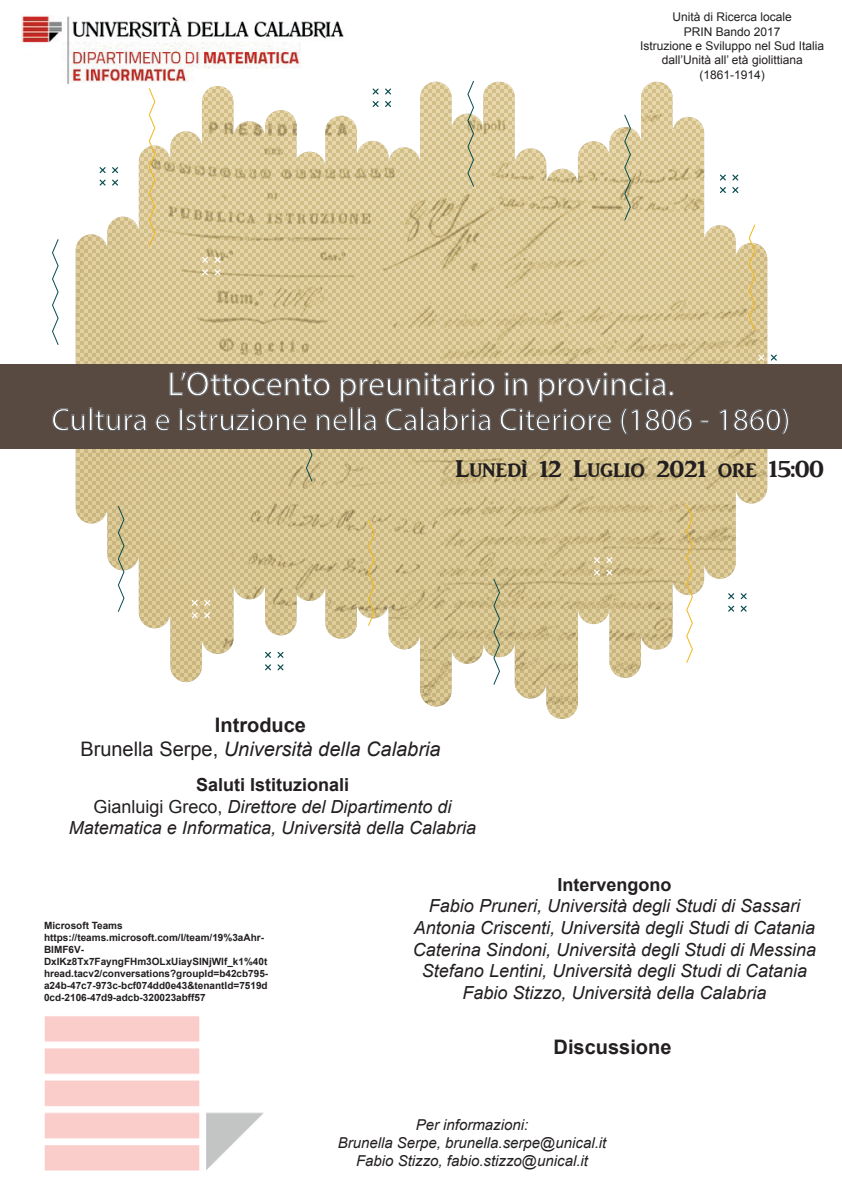
<style>
.page{position:relative;width:842px;height:1191px;background:#fff}
.page>*{position:absolute;margin:0;border:0;box-sizing:border-box;transform-origin:0 0}
.t1{font:33.9px "Myriad Pro";color:#fff}
.t2{font:31.7px "Myriad Pro";color:#fff}
.t3{font:25px "ARJULIAN";color:#231f20}
.t4{font:italic 20px/24px "Arial";color:#231f20;text-align:center}
.t5{font:700 20px "Arial";color:#231f20}
.t6{font:italic 18px/21.6px "Arial";color:#231f20;text-align:center}
.t7{font:700 18px "Arial";color:#231f20}
.t8{font:italic 15px/18px "Arial";color:#231f20;text-align:center}
.t9{font:12px/14.4px "Arial";color:#231f20;text-align:center}
.t10{font:700 10px/12px "Arial";color:#231f20}
.s1{font-weight:700;font-style:normal}
.s2{font-style:normal}
</style>
<div class="page">
<svg style="left:76px;top:82px;width:691px;height:637px"></svg>
<svg style="left:148px;top:88px;width:8px;height:159px"></svg>
<svg style="left:624px;top:114px;width:7px;height:107px"></svg>
<svg style="left:117px;top:505px;width:8px;height:107px"></svg>
<svg style="left:493px;top:578px;width:7px;height:107px"></svg>
<svg style="left:368px;top:519px;width:7px;height:107px"></svg>
<svg style="left:467px;top:80px;width:7px;height:107px"></svg>
<svg style="left:52px;top:239px;width:7px;height:106px"></svg>
<svg style="left:748px;top:224px;width:8px;height:107px"></svg>
<svg style="left:686px;top:504px;width:7px;height:159px"></svg>
<svg style="left:373px;top:88px;width:6px;height:7px"></svg>
<svg style="left:373px;top:101px;width:6px;height:6px"></svg>
<svg style="left:385px;top:88px;width:6px;height:7px"></svg>
<svg style="left:385px;top:101px;width:6px;height:6px"></svg>
<svg style="left:265px;top:652px;width:6px;height:6px"></svg>
<svg style="left:265px;top:664px;width:6px;height:6px"></svg>
<svg style="left:277px;top:652px;width:7px;height:6px"></svg>
<svg style="left:277px;top:664px;width:7px;height:6px"></svg>
<svg style="left:728px;top:593px;width:6px;height:6px"></svg>
<svg style="left:728px;top:605px;width:6px;height:7px"></svg>
<svg style="left:741px;top:593px;width:6px;height:6px"></svg>
<svg style="left:741px;top:605px;width:6px;height:7px"></svg>
<svg style="left:720px;top:174px;width:6px;height:7px"></svg>
<svg style="left:720px;top:187px;width:6px;height:6px"></svg>
<svg style="left:732px;top:174px;width:6px;height:7px"></svg>
<svg style="left:732px;top:187px;width:6px;height:6px"></svg>
<svg style="left:100px;top:167px;width:6px;height:6px"></svg>
<svg style="left:100px;top:179px;width:6px;height:7px"></svg>
<svg style="left:112px;top:167px;width:6px;height:6px"></svg>
<svg style="left:112px;top:179px;width:6px;height:7px"></svg>
<svg style="left:192px;top:600px;width:6px;height:6px"></svg>
<svg style="left:192px;top:612px;width:6px;height:6px"></svg>
<svg style="left:204px;top:600px;width:6px;height:6px"></svg>
<svg style="left:204px;top:612px;width:6px;height:6px"></svg>
<svg style="left:758px;top:354px;width:6px;height:7px"></svg>
<svg style="left:771px;top:354px;width:6px;height:7px"></svg>
<svg style="left:594px;top:557px;width:6px;height:6px"></svg>
<svg style="left:594px;top:569px;width:6px;height:6px"></svg>
<svg style="left:606px;top:557px;width:6px;height:6px"></svg>
<svg style="left:606px;top:569px;width:6px;height:6px"></svg>
<svg style="left:202px;top:257px;width:6px;height:6px"></svg>
<svg style="left:202px;top:269px;width:6px;height:6px"></svg>
<svg style="left:214px;top:257px;width:7px;height:6px"></svg>
<svg style="left:214px;top:269px;width:7px;height:6px"></svg>
<img style="left:44px;top:1016px;width:220px;height:155px">
<img style="left:21px;top:15px;width:332px;height:68px">
<div style="left:0;top:365px;width:842px;height:84px;background:#594a41"></div>
<svg style="left:52px;top:408px;width:33px;height:23px"></svg>
<div style="left:89px;top:408px;width:3px;height:23px;border:1px solid #57585a"></div>
<svg style="left:95px;top:410px;width:52px;height:21px"></svg>
<svg style="left:155px;top:372px;width:538px;height:110px"></svg>
<svg style="left:701px;top:420px;width:8px;height:3px"></svg>
<svg style="left:719px;top:409px;width:8px;height:22px"></svg>
<svg style="left:733px;top:408px;width:56px;height:27px"></svg>
<p class="t9" style="left:640px;top:10px;width:186px">Unità di Ricerca locale<br>PRIN Bando 2017<br>Istruzione e Sviluppo nel Sud Italia dall’Unità all’ età giolittiana (1861-1914)</p>
<h1 class="t1" style="left:167px;top:363px;width:509px">L’Ottocento preunitario in provincia.</h1>
<h2 class="t2" style="left:52px;top:400px;width:740px">Cultura e Istruzione nella Calabria Citeriore (1806 - 1860)</h2>
<h3 class="t3" style="left:455px;top:455px;width:370px">Lunedì 12 Luglio 2021 ore 15:00</h3>
<p class="t4" style="left:80px;top:713px;width:362px"><span class="s1">Introduce<br></span><span class="s2">Brunella Serpe,</span> Università della Calabria</p>
<p class="t6" style="left:69px;top:774px;width:409px"><span class="s1">Saluti Istituzionali<br></span><span class="s2">Gianluigi Greco,</span> Direttore del Dipartimento di<br>Matematica e Informatica, Università della Calabria</p>
<p class="t10" style="left:44px;top:919px;width:226px">Microsoft Teams https://teams.microsoft.com/l/team/19%3aAhr-BIMF6V-DxIKz8Tx7FayngFHm3OLxUiaySINjWlf_k1%40t hread.tacv2/conversations?groupId=b42cb795- a24b-47c7-973c-bcf074dd0e43&amp;tenantId=7519d 0cd-2106-47d9-adcb-320023abff57</p>
<p class="t7" style="left:558px;top:872px;width:116px">Intervengono</p>
<p class="t6" style="left:413px;top:895px;width:405px">Fabio Pruneri, Università degli Studi di Sassari Antonia Criscenti, Università degli Studi di Catania Caterina Sindoni, Università degli Studi di Messina Stefano Lentini, Università degli Studi di Catania Fabio Stizzo, Università della Calabria</p>
<p class="t5" style="left:554px;top:1033px;width:119px">Discussione</p>
<p class="t8" style="left:338px;top:1116px;width:270px">Per informazioni:<br>Brunella Serpe, brunella.serpe@unical.it<br>Fabio Stizzo, fabio.stizzo@unical.it</p>
</div>
